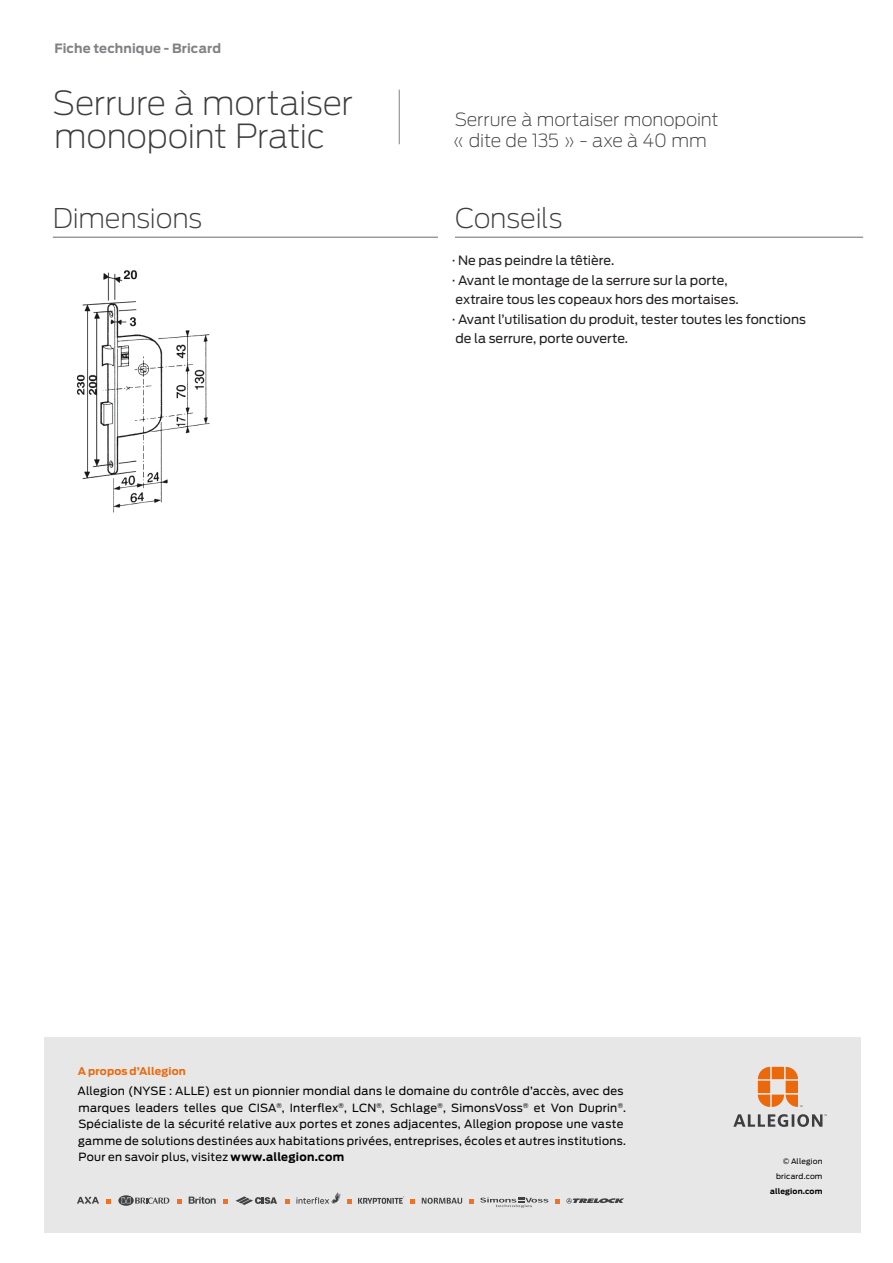
<style>
.page{position:relative;width:893px;height:1263px;background:#fff}
.page>*{position:absolute;margin:0;border:0;box-sizing:border-box;transform-origin:0 0}
.t1{font:200 33px/33px "Antenna";letter-spacing:-.01em;color:#3e3e3f}
.t2{font:200 27px "Antenna";letter-spacing:-.005em;color:#3e3e3f}
.t3{font:200 18px/21px "Antenna";letter-spacing:-.005em;color:#3e3e3f}
.t4{font:12.75px/19.5px "Antenna";color:#231f20}
.t5{font:700 12.75px "Antenna";letter-spacing:.01em;color:#808285}
.t6{font:11.25px/16.5px "Antenna";letter-spacing:.025em;color:#000}
.t7{font:700 10.5px "Antenna";letter-spacing:.015em;color:#eb690b}
.t8{font:7.5px/15px "Antenna";letter-spacing:.02em;color:#000;text-align:right}
.t9{font:700 7.5px "Antenna";letter-spacing:.015em;color:#000}
.s1{font-weight:700}
</style>
<div class="page">
<hr style="left:399px;top:90px;width:1px;height:54px;background:#808285">
<hr style="left:53px;top:237px;width:385px;height:1px;background:#6c6d70">
<hr style="left:455px;top:237px;width:408px;height:1px;background:#6c6d70">
<img style="left:77px;top:270px;width:133px;height:243px">
<div style="left:44px;top:1037px;width:816px;height:195px;background:#e7e7e8"></div>
<svg style="left:758px;top:1067px;width:44px;height:40px"></svg>
<svg style="left:733px;top:1114px;width:94px;height:13px"></svg>
<svg style="left:177px;top:1199px;width:5px;height:5px"></svg>
<svg style="left:285px;top:1199px;width:5px;height:5px"></svg>
<svg style="left:223px;top:1199px;width:5px;height:5px"></svg>
<svg style="left:106px;top:1199px;width:5px;height:5px"></svg>
<svg style="left:347px;top:1199px;width:5px;height:5px"></svg>
<svg style="left:410px;top:1199px;width:5px;height:5px"></svg>
<svg style="left:236px;top:1196px;width:41px;height:9px"></svg>
<svg style="left:77px;top:1196px;width:22px;height:7px"></svg>
<svg style="left:358px;top:1196px;width:46px;height:8px"></svg>
<svg style="left:189px;top:1196px;width:27px;height:8px"></svg>
<svg style="left:296px;top:1192px;width:44px;height:12px"></svg>
<svg style="left:118px;top:1195px;width:51px;height:11px"></svg>
<svg style="left:422px;top:1198px;width:40px;height:6px"></svg>
<svg style="left:566px;top:1198px;width:58px;height:5px"></svg>
<svg style="left:480px;top:1197px;width:68px;height:11px"></svg>
<svg style="left:555px;top:1199px;width:5px;height:5px"></svg>
<svg style="left:469px;top:1199px;width:5px;height:5px"></svg>
<p class="t5" style="left:55px;top:40px;width:168px">Fiche technique - Bricard</p>
<h1 class="t1" style="left:53px;top:87px;width:302px">Serrure à mortaiser monopoint Pratic</h1>
<h3 class="t3" style="left:453px;top:109px;width:267px">Serrure à mortaiser monopoint « dite de 135 » - axe à 40 mm</h3>
<h2 class="t2" style="left:53px;top:202px;width:151px">Dimensions</h2>
<h2 class="t2" style="left:455px;top:202px;width:109px">Conseils</h2>
<p class="t4" style="left:452px;top:251px;width:355px">· Ne pas peindre la têtière.<br>· Avant le montage de la serrure sur la porte,<br>extraire tous les copeaux hors des mortaises.<br>· Avant l’utilisation du produit, tester toutes les fonctions de la serrure, porte ouverte.</p>
<p class="t7" style="left:78px;top:1064px;width:110px">A propos d’Allegion</p>
<p class="t6" style="left:78px;top:1083px;width:550px">Allegion (NYSE : ALLE) est un pionnier mondial dans le domaine du contrôle d’accès, avec des marques leaders telles que CISA<sup>®</sup>, Interflex<sup>®</sup>, LCN<sup>®</sup>, Schlage<sup>®</sup>, SimonsVoss<sup>®</sup> et Von Duprin<sup>®</sup>.<br>Spécialiste de la sécurité relative aux portes et zones adjacentes, Allegion propose une vaste gamme de solutions destinées aux habitations privées, entreprises, écoles et autres institutions.<br>Pour en savoir plus, visitez <span class="s1">www.allegion.com</span></p>
<p class="t8" style="left:776px;top:1154px;width:48px">© Allegion bricard.com</p>
<p class="t9" style="left:770px;top:1187px;width:54px">allegion.com</p>
</div>
